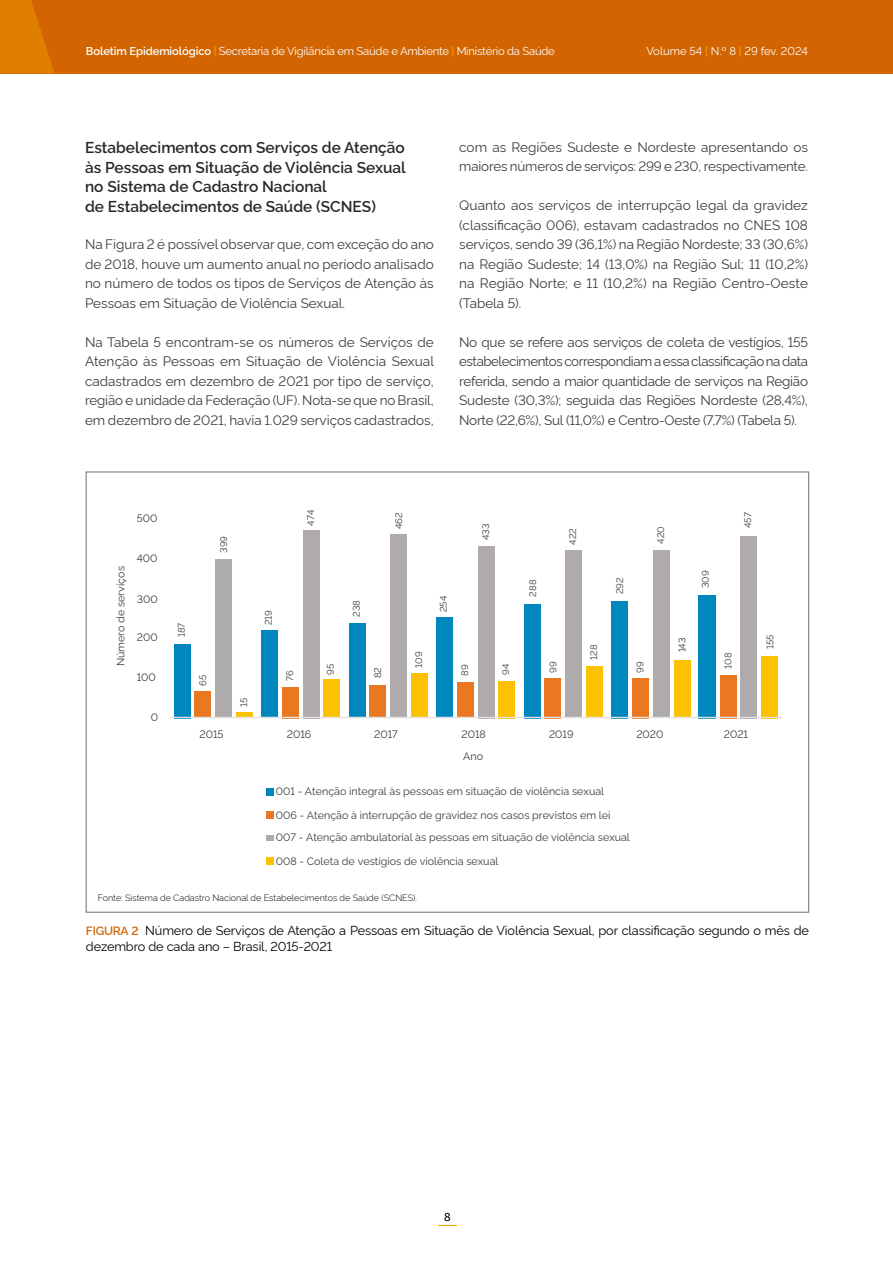
<style>
.page{position:relative;width:893px;height:1263px;background:#fff}
.page>*{position:absolute;margin:0;border:0;box-sizing:border-box;transform-origin:0 0}
.t1{font:600 15.75px/19.5px "Rawline";color:#282827}
.t2{font:13.5px/19.5px "Rawline";color:#3c3c3b;text-align:justify}
.t3{font:12.75px/16.5px "Rawline";letter-spacing:-.01em;color:#000}
.t4{font:12px "Fira Sans";color:#000}
.t5{font:11.25px "Rawline";letter-spacing:-.02em;color:#fff}
.t6{font:11.25px "Rawline";color:#fff}
.t7{font:10.65px/22.2px "Rawline";color:#3c3c3b}
.t8{font:9.6px "Rawline";color:#3c3c3b}
.t9{font:300 9px "Rawline";color:#000}
.s1{font-weight:600}
.s2{font-weight:500;color:#f7a600}
.s3{font-weight:600;font-size:12px;color:#d26402}
</style>
<div class="page">
<div style="left:0;top:0;width:893px;height:74px;background:#d26402"></div>
<svg style="left:438px;top:1225px;width:19px;height:1px"></svg>
<svg style="left:0;top:0;width:54px;height:74px"></svg>
<div style="left:698px;top:595px;width:17px;height:123px;background:#0087be"></div>
<div style="left:612px;top:601px;width:16px;height:117px;background:#0087be"></div>
<div style="left:524px;top:604px;width:16px;height:114px;background:#0087be"></div>
<div style="left:436px;top:617px;width:17px;height:101px;background:#0087be"></div>
<div style="left:349px;top:623px;width:16px;height:95px;background:#0087be"></div>
<div style="left:261px;top:631px;width:17px;height:87px;background:#0087be"></div>
<div style="left:174px;top:644px;width:16px;height:74px;background:#0087be"></div>
<div style="left:720px;top:675px;width:16px;height:43px;background:#ea7823"></div>
<div style="left:632px;top:678px;width:17px;height:40px;background:#ea7823"></div>
<div style="left:545px;top:678px;width:16px;height:40px;background:#ea7823"></div>
<div style="left:457px;top:683px;width:17px;height:35px;background:#ea7823"></div>
<div style="left:370px;top:686px;width:16px;height:32px;background:#ea7823"></div>
<div style="left:282px;top:687px;width:17px;height:31px;background:#ea7823"></div>
<div style="left:195px;top:691px;width:16px;height:27px;background:#ea7823"></div>
<div style="left:741px;top:536px;width:16px;height:182px;background:#aeabaa"></div>
<div style="left:653px;top:551px;width:16px;height:167px;background:#aeabaa"></div>
<div style="left:566px;top:551px;width:16px;height:167px;background:#aeabaa"></div>
<div style="left:478px;top:546px;width:16px;height:172px;background:#aeabaa"></div>
<div style="left:390px;top:534px;width:17px;height:184px;background:#aeabaa"></div>
<div style="left:303px;top:530px;width:16px;height:188px;background:#aeabaa"></div>
<div style="left:215px;top:559px;width:17px;height:159px;background:#aeabaa"></div>
<div style="left:761px;top:656px;width:17px;height:62px;background:#fcc100"></div>
<div style="left:674px;top:660px;width:16px;height:58px;background:#fcc100"></div>
<div style="left:586px;top:666px;width:17px;height:52px;background:#fcc100"></div>
<div style="left:499px;top:681px;width:16px;height:37px;background:#fcc100"></div>
<div style="left:411px;top:674px;width:17px;height:44px;background:#fcc100"></div>
<div style="left:324px;top:680px;width:16px;height:38px;background:#fcc100"></div>
<svg style="left:236px;top:712px;width:17px;height:5px"></svg>
<hr style="left:170px;top:717px;width:611px;height:1px;background:#e2e0e0">
<div style="left:266px;top:788px;width:7px;height:7px;background:#0087be"></div>
<div style="left:266px;top:812px;width:7px;height:7px;background:#ea7823"></div>
<div style="left:266px;top:835px;width:7px;height:6px;background:#aeabaa"></div>
<div style="left:266px;top:858px;width:7px;height:7px;background:#fcc100"></div>
<p class="t5" style="left:86px;top:42px;width:470px"><span class="s1">Boletim Epidemiológico</span> <span class="s2">|</span> Secretaria de Vigilância em Saúde e Ambiente <span class="s2">|</span> Ministério da Saúde</p>
<p class="t6" style="left:646px;top:43px;width:163px">Volume 54 <span class="s2">|</span> N.º 8 <span class="s2">|</span> 29 fev. 2024</p>
<p class="t1" style="left:85px;top:136px;width:322px">Estabelecimentos com Serviços de Atenção às Pessoas em Situação de Violência Sexual no Sistema de Cadastro Nacional<br>de Estabelecimentos de Saúde (SCNES)</p>
<p class="t2" style="left:85px;top:233px;width:350px">Na Figura 2 é possível observar que, com exceção do ano de 2018, houve um aumento anual no período analisado no número de todos os tipos de Serviços de Atenção às Pessoas em Situação de Violência Sexual.</p>
<p class="t2" style="left:85px;top:331px;width:351px">Na Tabela 5 encontram-se os números de Serviços de Atenção às Pessoas em Situação de Violência Sexual cadastrados em dezembro de 2021 por tipo de serviço, região e unidade da Federação (UF). Nota-se que no Brasil, em dezembro de 2021, havia 1.029 serviços cadastrados,</p>
<p class="t2" style="left:459px;top:136px;width:350px">com as Regiões Sudeste e Nordeste apresentando os maiores números de serviços: 299 e 230, respectivamente.</p>
<p class="t2" style="left:459px;top:194px;width:350px">Quanto aos serviços de interrupção legal da gravidez (classificação 006), estavam cadastrados no CNES 108 serviços, sendo 39 (36,1%) na Região Nordeste; 33 (30,6%) na Região Sudeste; 14 (13,0%) na Região Sul; 11 (10,2%) na Região Norte; e 11 (10,2%) na Região Centro-Oeste (Tabela 5).</p>
<p class="t2" style="left:459px;top:331px;width:350px">No que se refere aos serviços de coleta de vestígios, 155 estabelecimentos correspondiam a essa classificação na data referida, sendo a maior quantidade de serviços na Região Sudeste (30,3%); seguida das Regiões Nordeste (28,4%), Norte (22,6%), Sul (11,0%) e Centro-Oeste (7,7%) (Tabela 5).</p>
<p class="t7" style="left:137px;top:506px;width:22px">500</p>
<p class="t7" style="left:108px;top:666px;width:102px;rotate:-90deg">Número de serviços</p>
<p class="t7" style="left:137px;top:546px;width:22px">400</p>
<p class="t7" style="left:137px;top:586px;width:22px">300</p>
<p class="t7" style="left:137px;top:625px;width:22px">200</p>
<p class="t7" style="left:137px;top:665px;width:21px">100</p>
<p class="t7" style="left:151px;top:705px;width:9px">0</p>
<p class="t8" style="left:216px;top:553px;width:19px;rotate:-90deg">399</p>
<p class="t8" style="left:303px;top:526px;width:17px;rotate:-90deg">474</p>
<p class="t8" style="left:174px;top:637px;width:16px;rotate:-90deg">187</p>
<p class="t8" style="left:195px;top:686px;width:13px;rotate:-90deg">65</p>
<p class="t8" style="left:261px;top:625px;width:17px;rotate:-90deg">219</p>
<p class="t8" style="left:236px;top:707px;width:11px;rotate:-90deg">15</p>
<p class="t8" style="left:282px;top:681px;width:12px;rotate:-90deg">76</p>
<p class="t8" style="left:323px;top:675px;width:13px;rotate:-90deg">95</p>
<p class="t8" style="left:391px;top:529px;width:18px;rotate:-90deg">462</p>
<p class="t8" style="left:478px;top:540px;width:18px;rotate:-90deg">433</p>
<p class="t8" style="left:349px;top:617px;width:18px;rotate:-90deg">238</p>
<p class="t8" style="left:370px;top:678px;width:13px;rotate:-90deg">82</p>
<p class="t8" style="left:411px;top:668px;width:18px;rotate:-90deg">109</p>
<p class="t8" style="left:436px;top:612px;width:18px;rotate:-90deg">254</p>
<p class="t8" style="left:457px;top:676px;width:13px;rotate:-90deg">89</p>
<p class="t8" style="left:498px;top:675px;width:13px;rotate:-90deg">94</p>
<p class="t8" style="left:525px;top:597px;width:18px;rotate:-90deg">288</p>
<p class="t8" style="left:565px;top:545px;width:18px;rotate:-90deg">422</p>
<p class="t8" style="left:545px;top:672px;width:13px;rotate:-90deg">99</p>
<p class="t8" style="left:586px;top:660px;width:17px;rotate:-90deg">128</p>
<p class="t8" style="left:612px;top:594px;width:18px;rotate:-90deg">292</p>
<p class="t8" style="left:653px;top:543px;width:19px;rotate:-90deg">420</p>
<p class="t8" style="left:632px;top:672px;width:13px;rotate:-90deg">99</p>
<p class="t8" style="left:674px;top:652px;width:16px;rotate:-90deg">143</p>
<p class="t8" style="left:698px;top:588px;width:19px;rotate:-90deg">309</p>
<p class="t8" style="left:740px;top:528px;width:17px;rotate:-90deg">457</p>
<p class="t8" style="left:720px;top:669px;width:18px;rotate:-90deg">108</p>
<p class="t8" style="left:762px;top:649px;width:16px;rotate:-90deg">155</p>
<p class="t7" style="left:199px;top:721px;width:25px">2015</p>
<p class="t7" style="left:287px;top:721px;width:26px">2016</p>
<p class="t7" style="left:374px;top:721px;width:25px">2017</p>
<p class="t7" style="left:462px;top:721px;width:26px">2018</p>
<p class="t7" style="left:549px;top:721px;width:26px">2019</p>
<p class="t7" style="left:636px;top:721px;width:29px">2020</p>
<p class="t7" style="left:724px;top:721px;width:26px">2021</p>
<p class="t7" style="left:463px;top:744px;width:21px">Ano</p>
<p class="t7" style="left:276px;top:779px;width:330px">001 - Atenção integral às pessoas em situação de violência sexual</p>
<p class="t7" style="left:276px;top:803px;width:355px">006 - Atenção à interrupção de gravidez nos casos previstos em lei<br>007 - Atenção ambulatorial às pessoas em situação de violência sexual</p>
<p class="t7" style="left:276px;top:849px;width:224px">008 - Coleta de vestígios de violência sexual</p>
<p class="t9" style="left:98px;top:891px;width:321px">Fonte: Sistema de Cadastro Nacional de Estabelecimentos de Saúde (SCNES).</p>
<p class="t3" style="left:86px;top:920px;width:724px"><span class="s3">FIGURA 2</span> Número de Serviços de Atenção a Pessoas em Situação de Violência Sexual, por classificação segundo o mês de dezembro de cada ano – Brasil, 2015-2021</p>
<p class="t4" style="left:444px;top:1207px;width:8px">8</p>
</div>
